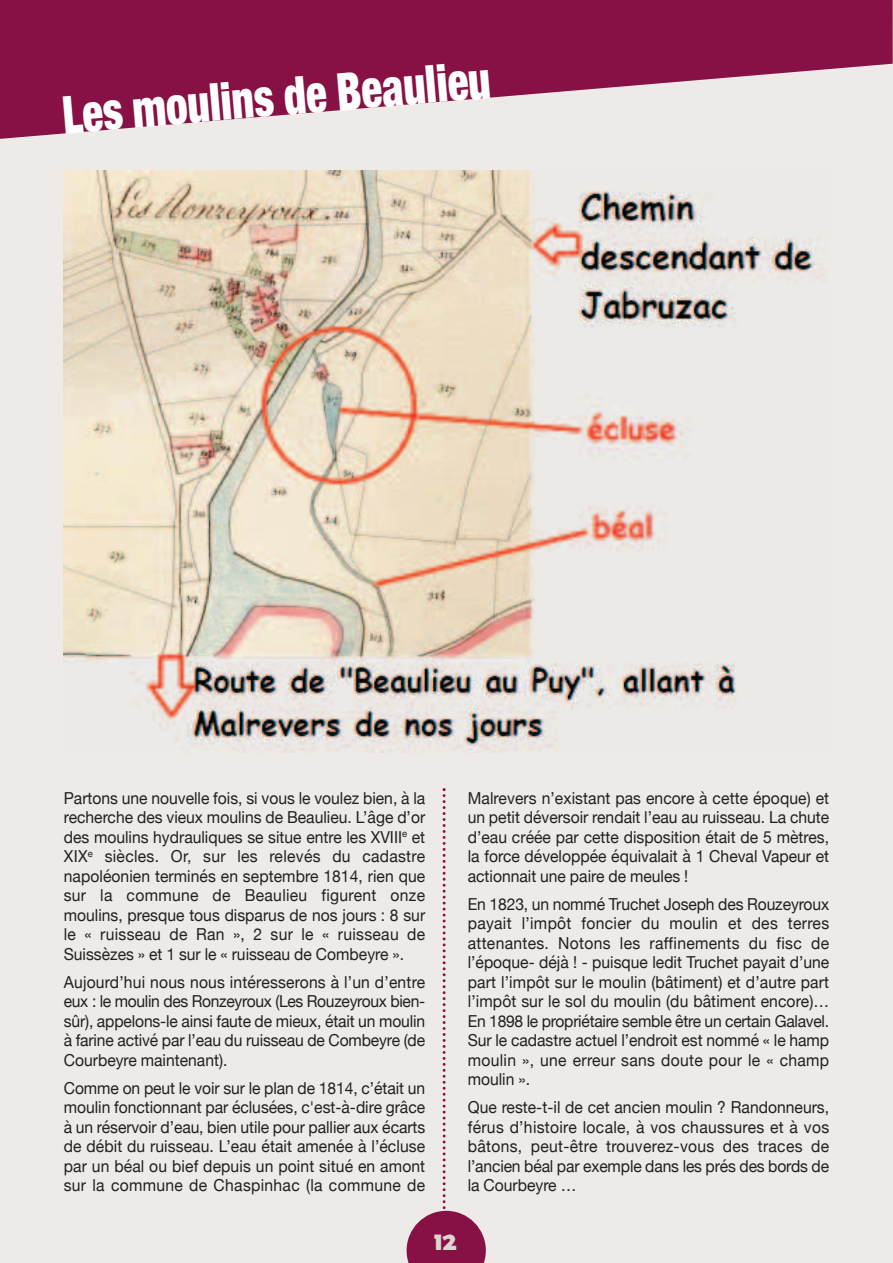
<style>
.page{position:relative;width:893px;height:1263px;background:#edeae8}
.page>*{position:absolute;margin:0;border:0;box-sizing:border-box;transform-origin:0 0}
.t1{font:900 condensed 52.5px "Helvetica Neue";color:#fff;scale:.82 1}
.t2{font:27px "Dokyo";color:#dbd6d0}
.t3{font:16.5px/19.5px "Helvetica Neue";color:#231f20;text-align:justify;scale:.95 1}
</style>
<div class="page">
<svg style="left:407px;top:788px;width:79px;height:475px"></svg>
<svg style="left:0;top:0;width:893px;height:139px;fill:#871144"></svg>
<img style="left:64px;top:170px;width:761px;height:582px">
<h1 class="t1" style="left:61px;top:97px;width:525px;rotate:-5deg">Les moulins de Beaulieu</h1>
<p class="t3" style="left:64px;top:788px;width:382px">Partons une nouvelle fois, si vous le voulez bien, à la recherche des vieux moulins de Beaulieu. L’âge d’or des moulins hydrauliques se situe entre les XVIII<sup>e</sup> et XIX<sup>e</sup> siècles. Or, sur les relevés du cadastre napoléonien terminés en septembre 1814, rien que sur la commune de Beaulieu figurent onze moulins, presque tous disparus de nos jours : 8 sur le « ruisseau de Ran », 2 sur le « ruisseau de Suissèzes » et 1 sur le « ruisseau de Combeyre ».</p>
<p class="t3" style="left:64px;top:972px;width:382px">Aujourd’hui nous nous intéresserons à l’un d’entre eux : le moulin des Ronzeyroux (Les Rouzeyroux bien&shy;sûr), appelons-le ainsi faute de mieux, était un moulin à farine activé par l’eau du ruisseau de Combeyre (de Courbeyre maintenant).</p>
<p class="t3" style="left:64px;top:1078px;width:382px">Comme on peut le voir sur le plan de 1814, c’était un moulin fonctionnant par éclusées, c'est-à-dire grâce à un réservoir d’eau, bien utile pour pallier aux écarts de débit du ruisseau. L’eau était amenée à l’écluse par un béal ou bief depuis un point situé en amont sur la commune de Chaspinhac (la commune de</p>
<p class="t3" style="left:468px;top:788px;width:382px">Malrevers n’existant pas encore à cette époque) et un petit déversoir rendait l’eau au ruisseau. La chute d’eau créée par cette disposition était de 5 mètres, la force développée équivalait à 1 Cheval Vapeur et actionnait une paire de meules !</p>
<p class="t3" style="left:468px;top:894px;width:382px">En 1823, un nommé Truchet Joseph des Rouzeyroux payait l’impôt foncier du moulin et des terres attenantes. Notons les raffinements du fisc de l’époque- déjà ! - puisque ledit Truchet payait d’une part l’impôt sur le moulin (bâtiment) et d’autre part l’impôt sur le sol du moulin (du bâtiment encore)… En 1898 le propriétaire semble être un certain Galavel.<br>Sur le cadastre actuel l’endroit est nommé « le hamp moulin », une erreur sans doute pour le « champ moulin ».</p>
<p class="t3" style="left:468px;top:1097px;width:382px">Que reste-t-il de cet ancien moulin ? Randonneurs, férus d’histoire locale, à vos chaussures et à vos bâtons, peut-être trouverez-vous des traces de l’ancien béal par exemple dans les prés des bords de la Courbeyre …</p>
<h2 class="t2" style="left:434px;top:1225px;width:25px">12</h2>
</div>
